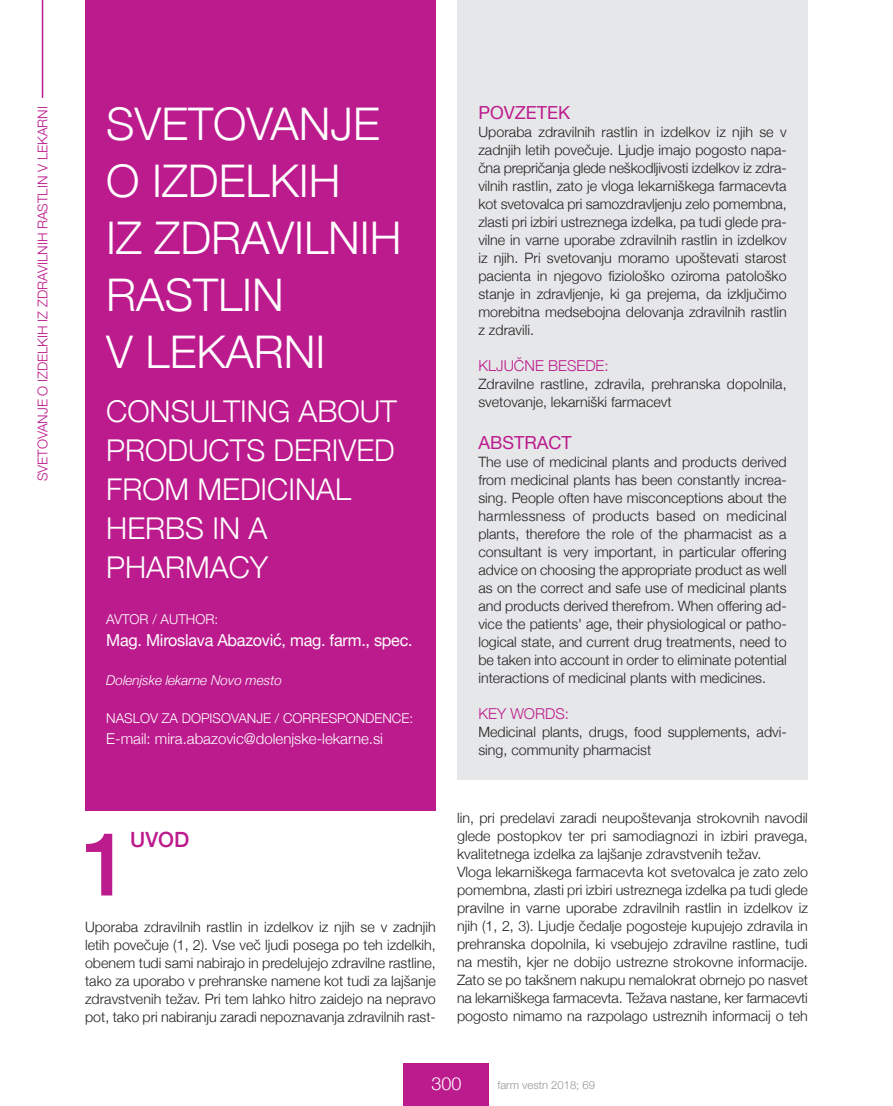
<style>
.page{position:relative;width:893px;height:1106px;background:#fff}
.page>*{position:absolute;margin:0;border:0;box-sizing:border-box;transform-origin:0 0}
.t1{font:500 88.2px "Helvetica Neue";color:#bc1b8d}
.t2{font:300 45px/57px "Helvetica Neue";color:#fff}
.t3{font:300 30px/39px "Helvetica Neue";color:#fff}
.t4{font:500 21px "Helvetica Neue";color:#bc1b8d}
.t5{font:18px "Helvetica Neue";color:#bc1b8d}
.t6{font:300 18px "Helvetica Neue";color:#fff}
.t7{font:16.5px "Helvetica Neue";letter-spacing:-.015em;color:#fff}
.t8{font:300 15px "Helvetica Neue";color:#fff}
.t9{font:300 15px "Helvetica Neue";color:#bc1b8d}
.t10{font:300 14.25px/18px "Helvetica Neue";color:#231f20;text-align:justify}
.t11{font:300 13.5px "Helvetica Neue";color:#fff}
.t12{font:300 13.5px "Helvetica Neue";color:#bc1b8d}
.t13{font:italic 300 13.5px "Helvetica Neue";color:#fff}
.t14{font:300 11.25px "Helvetica Neue";color:#939598}
</style>
<div class="page">
<div style="left:85px;top:0;width:351px;height:810px;background:#bc1b8d"></div>
<div style="left:457px;top:0;width:351px;height:780px;background:#e6e7e9"></div>
<div style="left:404px;top:1063px;width:85px;height:43px;background:#bc1b8d"></div>
<hr style="left:42px;top:0;width:1px;height:98px;background:#bc1b8d">
<p class="t12" style="left:35px;top:481px;width:376px;rotate:-90deg">SVETOVANJE O IZDELKIH IZ ZDRAVILNIH RASTLIN V LEKARNI</p>
<h2 class="t2" style="left:106px;top:95px;width:297px">SVETOVANJE<br>O IZDELKIH<br>IZ ZDRAVILNIH<br>RASTLIN<br>V LEKARNI</h2>
<h3 class="t3" style="left:106px;top:391px;width:292px">CONSULTING ABOUT<br>PRODUCTS DERIVED fROM MEDICINAL<br>HERBS IN A<br>PHARMACY</h3>
<p class="t11" style="left:106px;top:611px;width:113px">AVTOR / AUTHOR:</p>
<p class="t7" style="left:106px;top:630px;width:308px">Mag. Miroslava Abazović, mag. farm., spec.</p>
<p class="t13" style="left:106px;top:672px;width:177px">Dolenjske lekarne Novo mesto</p>
<p class="t11" style="left:106px;top:710px;width:308px">NASLOV ZA DOPISOVANJE / CORRESPONDENCE:</p>
<p class="t8" style="left:106px;top:729px;width:278px">E-mail: mira.abazovic@dolenjske-lekarne.si</p>
<p class="t5" style="left:478px;top:102px;width:93px">POVZETEK</p>
<p class="t10" style="left:478px;top:123px;width:310px">Uporaba zdravilnih rastlin in izdelkov iz njih se v zadnjih letih povečuje. Ljudje imajo pogosto napa&shy;čna prepričanja glede neškodljivosti izdelkov iz zdra&shy;vilnih rastlin, zato je vloga lekarniškega farmacevta kot svetovalca pri samozdravljenju zelo pomembna, zlasti pri izbiri ustreznega izdelka, pa tudi glede pra&shy;vilne in varne uporabe zdravilnih rastlin in izdelkov iz njih. Pri svetovanju moramo upoštevati starost pacienta in njegovo fiziološko oziroma patološko stanje in zdravljenje, ki ga prejema, da izključimo morebitna medsebojna delovanja zdravilnih rastlin z zdravili.</p>
<p class="t9" style="left:478px;top:357px;width:132px">KLJUČNE BESEDE:</p>
<p class="t10" style="left:478px;top:375px;width:310px">Zdravilne rastline, zdravila, prehranska dopolnila, svetovanje, lekarniški farmacevt</p>
<p class="t5" style="left:478px;top:432px;width:95px">ABSTRACT</p>
<p class="t10" style="left:478px;top:453px;width:310px">The use of medicinal plants and products derived from medicinal plants has been constantly increa&shy;sing. People often have misconceptions about the harmlessness of products based on medicinal plants, therefore the role of the pharmacist as a consultant is very important, in particular offering advice on choosing the appropriate product as well as on the correct and safe use of medicinal plants and products derived therefrom. When offering ad&shy;vice the patients' age, their physiological or patho&shy;logical state, and current drug treatments, need to be taken into account in order to eliminate potential interactions of medicinal plants with medicines.</p>
<p class="t9" style="left:478px;top:704px;width:92px">KEY WORDS:</p>
<p class="t10" style="left:478px;top:723px;width:310px">Medicinal plants, drugs, food supplements, advi&shy;sing, community pharmacist</p>
<h1 class="t1" style="left:81px;top:809px;width:51px">1</h1>
<h3 class="t4" style="left:130px;top:827px;width:61px">Uvod</h3>
<p class="t10" style="left:85px;top:917px;width:352px">Uporaba zdravilnih rastlin in izdelkov iz njih se v zadnjih letih povečuje (1, 2). Vse več ljudi posega po teh izdelkih, obenem tudi sami nabirajo in predelujejo zdravilne rastline, tako za uporabo v prehranske namene kot tudi za lajšanje zdravstvenih težav. Pri tem lahko hitro zaidejo na nepravo pot, tako pri nabiranju zaradi nepoznavanja zdravilnih rast-</p>
<p class="t10" style="left:457px;top:808px;width:352px;text-align:left">lin, pri predelavi zaradi neupoštevanja strokovnih navodil glede postopkov ter pri samodiagnozi in izbiri pravega, kvalitetnega izdelka za lajšanje zdravstvenih težav.<br>Vloga lekarniškega farmacevta kot svetovalca je zato zelo pomembna, zlasti pri izbiri ustreznega izdelka pa tudi glede pravilne in varne uporabe zdravilnih rastlin in izdelkov iz njih (1, 2, 3). Ljudje čedalje pogosteje kupujejo zdravila in prehranska dopolnila, ki vsebujejo zdravilne rastline, tudi na mestih, kjer ne dobijo ustrezne strokovne informacije.<br>Zato se po takšnem nakupu nemalokrat obrnejo po nasvet na lekarniškega farmacevta. Težava nastane, ker farmacevti pogosto nimamo na razpolago ustreznih informacij o teh</p>
<p class="t6" style="left:431px;top:1072px;width:32px">300</p>
<p class="t14" style="left:497px;top:1078px;width:99px">farm vestn 2018; 69</p>
</div>
